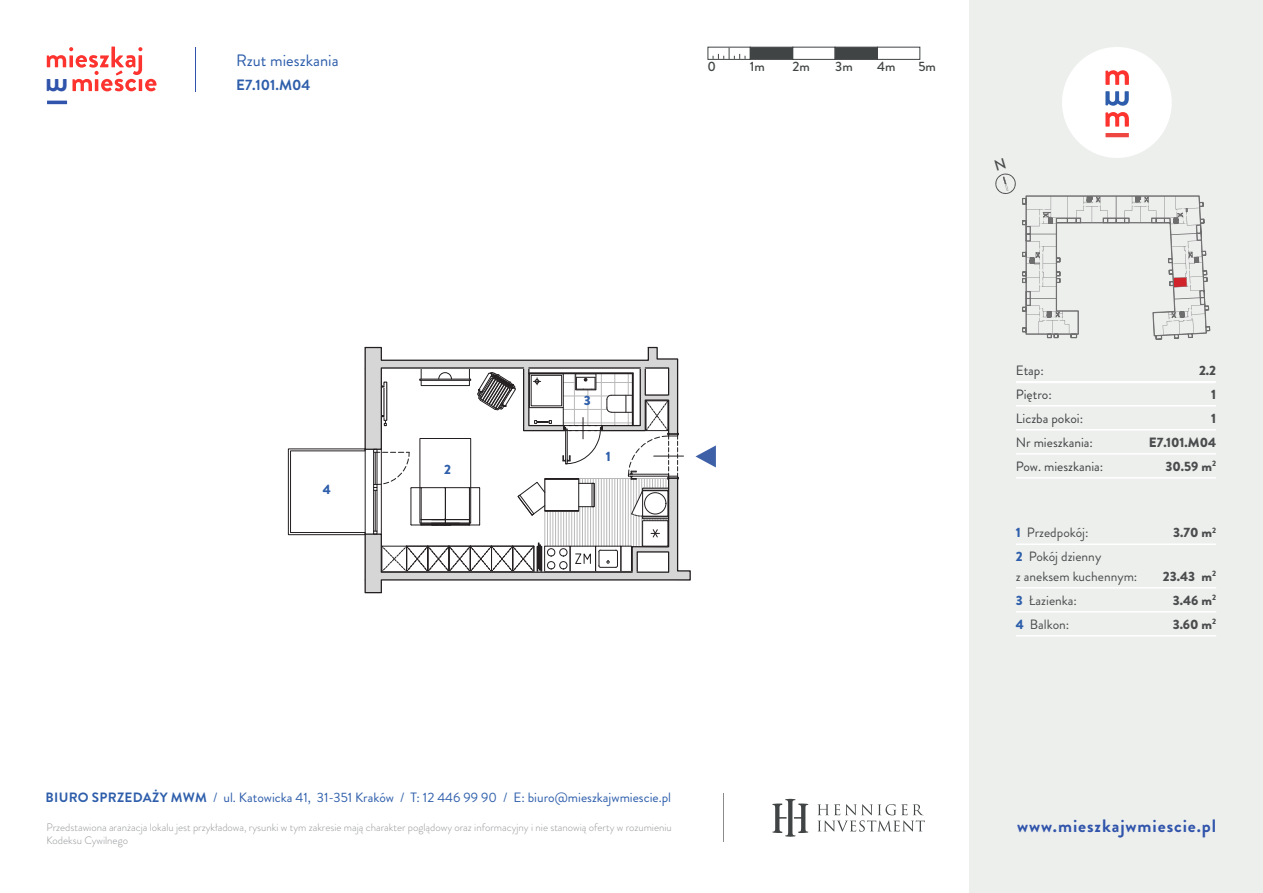
<style>
.page{position:relative;width:1263px;height:893px;background:#fff}
.page>*{position:absolute;margin:0;border:0;box-sizing:border-box;transform-origin:0 0}
.t1{font:700 18px "Brandon Grotesque";letter-spacing:.05em;color:#3054ab}
.t2{font:16.5px "Brandon Grotesque";color:#2e5eab}
.t3{font:700 15px "Brandon Grotesque";color:#2e5eab}
.t4{font:13.5px "Brandon Grotesque";color:#2e5eab}
.t5{font:13.5px "Brandon Grotesque";color:#4b4c4d}
.t6{font:13.5px "Brandon Grotesque";color:#414445}
.t7{font:900 13.5px "Brandon Grotesque";color:#4b4c4d}
.t8{font:500 13.5px "Brandon Grotesque";color:#414445}
.t9{font:900 13.5px "Brandon Grotesque";color:#2f5fab}
.t10{font:300 10.8px/12.9px "Brandon Grotesque";color:#939598}
.s1{font-weight:700}
.s2{font-weight:900;color:#2f5fab}
</style>
<div class="page">
<div style="left:969px;top:0;width:294px;height:893px;background:#edefed"></div>
<div style="left:1062px;top:47px;width:110px;height:111px;background:#fff;border-radius:50%"></div>
<svg style="left:1105px;top:112px;width:24px;height:15px"></svg>
<svg style="left:1105px;top:70px;width:24px;height:15px"></svg>
<svg style="left:1105px;top:91px;width:24px;height:15px"></svg>
<hr style="left:1105px;top:133px;width:24px;height:4px;background:#ee4741">
<hr style="left:1016px;top:381px;width:200px;height:1px;background:#fff">
<hr style="left:1016px;top:405px;width:200px;height:1px;background:#fff">
<hr style="left:1016px;top:429px;width:200px;height:1px;background:#fff">
<hr style="left:1016px;top:453px;width:200px;height:1px;background:#fff">
<hr style="left:1016px;top:477px;width:200px;height:1px;background:#fff">
<hr style="left:1016px;top:543px;width:200px;height:2px;background:#fff">
<hr style="left:1016px;top:587px;width:200px;height:1px;background:#fff">
<hr style="left:1016px;top:611px;width:200px;height:1px;background:#fff">
<hr style="left:1016px;top:635px;width:200px;height:1px;background:#fff">
<hr style="left:1016px;top:382px;width:199px;height:1px;background:#fff">
<hr style="left:47px;top:101px;width:20px;height:3px;background:#3054ab">
<hr style="left:195px;top:47px;width:1px;height:44px;background:#3054ab">
<div style="left:707px;top:47px;width:44px;height:13px;border:1px solid #414445"></div>
<div style="left:792px;top:47px;width:43px;height:13px;border:1px solid #414445"></div>
<div style="left:750px;top:47px;width:43px;height:13px;background:#414445;border:1px solid #414445"></div>
<div style="left:835px;top:47px;width:43px;height:13px;background:#414445;border:1px solid #414445"></div>
<div style="left:877px;top:47px;width:43px;height:13px;border:1px solid #414445"></div>
<svg style="left:713px;top:48px;width:33px;height:11px"></svg>
<svg style="left:772px;top:799px;width:36px;height:38px"></svg>
<svg style="left:817px;top:804px;width:108px;height:28px"></svg>
<hr style="left:723px;top:794px;width:1px;height:48px;background:#8d8b8d">
<svg style="left:1022px;top:196px;width:188px;height:143px"></svg>
<svg style="left:288px;top:346px;width:428px;height:248px"></svg>
<svg style="left:47px;top:47px;width:109px;height:45px"></svg>
<svg style="left:995px;top:173px;width:21px;height:21px"></svg>
<p class="t2" style="left:236px;top:49px;width:104px">Rzut mieszkania</p>
<p class="t3" style="left:236px;top:74px;width:76px">E7.101.M04</p>
<p class="t8" style="left:707px;top:57px;width:10px">0</p>
<p class="t8" style="left:750px;top:57px;width:17px">1m</p>
<p class="t8" style="left:792px;top:57px;width:19px">2m</p>
<p class="t8" style="left:835px;top:57px;width:19px">3m</p>
<p class="t8" style="left:877px;top:57px;width:20px">4m</p>
<p class="t8" style="left:918px;top:57px;width:19px">5m</p>
<p class="t9" style="left:323px;top:479px;width:10px">4</p>
<p class="t9" style="left:444px;top:460px;width:8px">2</p>
<p class="t9" style="left:584px;top:391px;width:8px">3</p>
<p class="t9" style="left:606px;top:446px;width:7px">1</p>
<p class="t4" style="left:46px;top:788px;width:627px"><span class="s1">BIURO SPRZEDAŻY MWM</span> / ul. Katowicka 41, 31-351 Kraków / T: 12 446 99 90 / E: biuro@mieszkajwmiescie.pl</p>
<p class="t10" style="left:47px;top:820px;width:627px">Przedstawiona aranżacja lokalu jest przykładowa, rysunki w tym zakresie mają charakter poglądowy oraz informacyjny i nie stanowią oferty w rozumieniu<br>Kodeksu Cywilnego</p>
<p class="t6" style="left:1016px;top:361px;width:29px">Etap:</p>
<p class="t7" style="left:1199px;top:360px;width:19px">2.2</p>
<p class="t6" style="left:1016px;top:385px;width:37px">Piętro:</p>
<p class="t7" style="left:1211px;top:384px;width:7px">1</p>
<p class="t6" style="left:1016px;top:409px;width:69px">Liczba pokoi:</p>
<p class="t7" style="left:1211px;top:408px;width:7px">1</p>
<p class="t6" style="left:1016px;top:433px;width:79px">Nr mieszkania:</p>
<p class="t7" style="left:1149px;top:432px;width:69px">E7.101.M04</p>
<p class="t6" style="left:1016px;top:457px;width:89px">Pow. mieszkania:</p>
<p class="t7" style="left:1165px;top:456px;width:52px">30.59 m<sup>2</sup></p>
<p class="t5" style="left:1016px;top:523px;width:74px"><span class="s2">1</span> Przedpokój:</p>
<p class="t7" style="left:1173px;top:523px;width:44px">3.70 m<sup>2</sup></p>
<p class="t5" style="left:1016px;top:547px;width:87px"><span class="s2">2</span> Pokój dzienny</p>
<p class="t5" style="left:1016px;top:567px;width:123px">z aneksem kuchennym:</p>
<p class="t7" style="left:1163px;top:566px;width:55px">23.43 m<sup>2</sup></p>
<p class="t5" style="left:1016px;top:591px;width:63px"><span class="s2">3</span> Łazienka:</p>
<p class="t7" style="left:1173px;top:590px;width:45px">3.46 m<sup>2</sup></p>
<p class="t5" style="left:1016px;top:615px;width:55px"><span class="s2">4</span> Balkon:</p>
<p class="t7" style="left:1173px;top:614px;width:45px">3.60 m<sup>2</sup></p>
<p class="t1" style="left:1017px;top:813px;width:201px">www.mieszkajwmiescie.pl</p>
</div>
